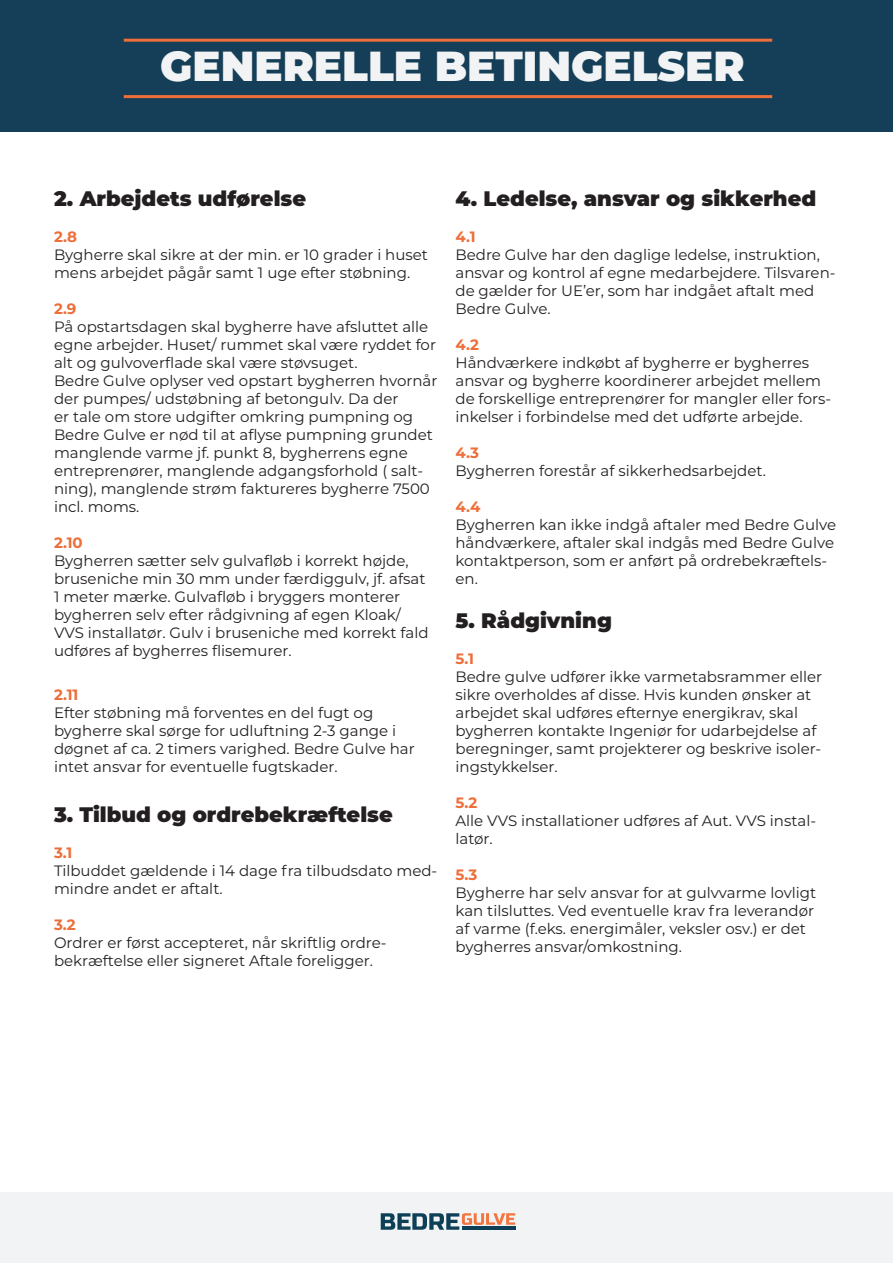
<style>
.page{position:relative;width:893px;height:1263px;background:#fff}
.page>*{position:absolute;margin:0;border:0;box-sizing:border-box;transform-origin:0 0}
.t1{font:900 42px "Montserrat";color:#f2f3f4}
.t2{font:900 21px "Montserrat";color:#231f20}
.t3{font:15px/18px "Montserrat";color:#231f20}
.t4{font:700 15px "Montserrat";color:#ed6e38}
.s1{font-weight:700;color:#ed6e38}
</style>
<div class="page">
<div style="left:0;top:0;width:893px;height:132px;background:#153f58"></div>
<div style="left:0;top:1192px;width:893px;height:71px;background:#f2f3f4"></div>
<svg style="left:381px;top:1213px;width:134px;height:17px"></svg>
<hr style="left:462px;top:1226px;width:53px;height:4px;background:#0d4057">
<hr style="left:124px;top:95px;width:648px;height:3px;background:#ed6e38">
<hr style="left:124px;top:39px;width:648px;height:3px;background:#ed6e38">
<h1 class="t1" style="left:160px;top:34px;width:586px">GENERELLE BETINGELSER</h1>
<p class="t2" style="left:54px;top:183px;width:254px">2. Arbejdets udførelse</p>
<p class="t4" style="left:54px;top:226px;width:24px">2.8</p>
<p class="t3" style="left:54px;top:246px;width:376px">Bygherre skal sikre at der min. er 10 grader i huset mens arbejdet pågår samt 1 uge efter støbning.</p>
<p class="t4" style="left:54px;top:298px;width:24px">2.9</p>
<p class="t3" style="left:54px;top:318px;width:385px">På opstartsdagen skal bygherre have afsluttet alle egne arbejder. Huset/ rummet skal være ryddet for alt og gulvoverflade skal være støvsuget.<br>Bedre Gulve oplyser ved opstart bygherren hvornår der pumpes/ udstøbning af betongulv. Da der<br>er tale om store udgifter omkring pumpning og Bedre Gulve er nød til at aflyse pumpning grundet manglende varme jf. punkt 8, bygherrens egne entreprenører, manglende adgangsforhold ( salt&shy;ning), manglende strøm faktureres bygherre 7500 incl. moms.</p>
<p class="t4" style="left:54px;top:532px;width:30px">2.10</p>
<p class="t3" style="left:54px;top:552px;width:376px">Bygherren sætter selv gulvafløb i korrekt højde, bruseniche min 30 mm under færdiggulv, jf. afsat 1 meter mærke. Gulvafløb i bryggers monterer bygherren selv efter rådgivning af egen Kloak/ VVS installatør. Gulv i bruseniche med korrekt fald udføres af bygherres flisemurer.</p>
<p class="t4" style="left:54px;top:683px;width:26px">2.11</p>
<p class="t3" style="left:54px;top:703px;width:362px">Efter støbning må forventes en del fugt og bygherre skal sørge for udluftning 2-3 gange i døgnet af ca. 2 timers varighed. Bedre Gulve har intet ansvar for eventuelle fugtskader.</p>
<p class="t2" style="left:54px;top:799px;width:340px">3. Tilbud og ordrebekræftelse</p>
<p class="t3" style="left:54px;top:843px;width:385px"><span class="s1">3.1<br></span>Tilbuddet gældende i 14 dage fra tilbudsdato med&shy;mindre andet er aftalt.</p>
<p class="t3" style="left:54px;top:915px;width:334px"><span class="s1">3.2<br></span>Ordrer er først accepteret, når skriftlig ordre&shy;bekræftelse eller signeret Aftale foreligger.</p>
<p class="t2" style="left:455px;top:183px;width:362px">4. Ledelse, ansvar og sikkerhed</p>
<p class="t3" style="left:455px;top:228px;width:382px"><span class="s1">4.1<br></span>Bedre Gulve har den daglige ledelse, instruktion, ansvar og kontrol af egne medarbejdere. Tilsvaren&shy;de gælder for UE’er, som har indgået aftalt med Bedre Gulve.</p>
<p class="t3" style="left:455px;top:336px;width:377px"><span class="s1">4.2<br></span>Håndværkere indkøbt af bygherre er bygherres ansvar og bygherre koordinerer arbejdet mellem de forskellige entreprenører for mangler eller fors&shy;inkelser i forbindelse med det udførte arbejde.</p>
<p class="t3" style="left:455px;top:444px;width:312px"><span class="s1">4.3<br></span>Bygherren forestår af sikkerhedsarbejdet.</p>
<p class="t3" style="left:455px;top:498px;width:382px"><span class="s1">4.4<br></span>Bygherren kan ikke indgå aftaler med Bedre Gulve håndværkere, aftaler skal indgås med Bedre Gulve kontaktperson, som er anført på ordrebekræftels&shy;en.</p>
<p class="t2" style="left:455px;top:604px;width:158px">5. Rådgivning</p>
<p class="t3" style="left:455px;top:649px;width:368px"><span class="s1">5.1<br></span>Bedre gulve udfører ikke varmetabsrammer eller sikre overholdes af disse. Hvis kunden ønsker at arbejdet skal udføres efternye energikrav, skal bygherren kontakte Ingeniør for udarbejdelse af beregninger, samt projekterer og beskrive isoler&shy;ingstykkelser.</p>
<p class="t3" style="left:455px;top:793px;width:362px"><span class="s1">5.2<br></span>Alle VVS installationer udføres af Aut. VVS instal&shy;latør.</p>
<p class="t3" style="left:455px;top:865px;width:362px"><span class="s1">5.3<br></span>Bygherre har selv ansvar for at gulvvarme lovligt kan tilsluttes. Ved eventuelle krav fra leverandør af varme (f.eks. energimåler, veksler osv.) er det bygherres ansvar/omkostning.</p>
</div>
